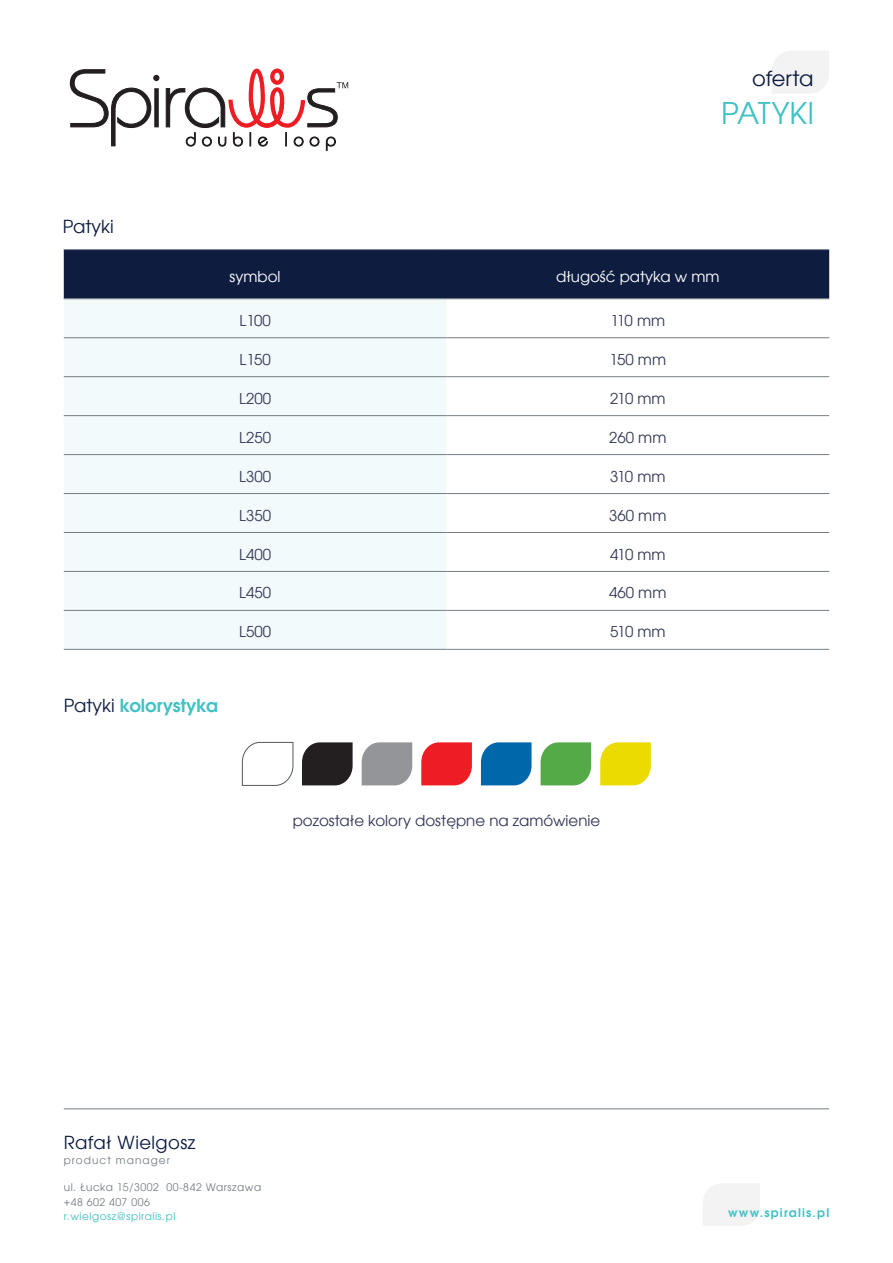
<style>
.page{position:relative;width:893px;height:1263px;background:#fff}
.page>*{position:absolute;margin:0;border:0;box-sizing:border-box;transform-origin:0 0}
.t1{font:30px "URW Gothic L";color:#41c1c4}
.t2{font:21px "URW Gothic L";color:#0e1c40}
.t3{font:18px "URW Gothic L";letter-spacing:.025em;color:#0e1c40}
.t4{font:600 18px "URW Gothic L";color:#41c1c4}
.t5{font:15px "URW Gothic L";color:#343957}
.t6{font:15px "URW Gothic L";color:#fff}
.t7{font:600 12px "URW Gothic L";letter-spacing:.1em;color:#41c1c4}
.t8{font:10.5px/15.6px "URW Gothic L";letter-spacing:.05em;color:#767e85}
.t9{font:10.5px "URW Gothic L";letter-spacing:.05em;color:#41c1c4}
.t10{font:10.5px "URW Gothic L";letter-spacing:.1em;color:#767e85}
.s1{font-weight:400;color:#0e1c40}
</style>
<div class="page">
<div style="left:64px;top:250px;width:765px;height:48px;background:#0e1c40"></div>
<div style="left:64px;top:299px;width:382px;height:350px;background:#f3fafb"></div>
<svg style="left:446px;top:299px;width:383px;height:350px"></svg>
<hr style="left:64px;top:249px;width:382px;height:1px;background:#767e85">
<hr style="left:446px;top:249px;width:383px;height:1px;background:#767e85">
<hr style="left:64px;top:298px;width:382px;height:1px;background:#767e85">
<hr style="left:446px;top:298px;width:383px;height:1px;background:#767e85">
<hr style="left:64px;top:649px;width:382px;height:1px;background:#767e85">
<hr style="left:446px;top:649px;width:383px;height:1px;background:#767e85">
<hr style="left:64px;top:337px;width:382px;height:1px;background:#767e85">
<hr style="left:446px;top:337px;width:383px;height:1px;background:#767e85">
<hr style="left:64px;top:376px;width:382px;height:1px;background:#767e85">
<hr style="left:446px;top:376px;width:383px;height:1px;background:#767e85">
<hr style="left:64px;top:415px;width:382px;height:1px;background:#767e85">
<hr style="left:446px;top:415px;width:383px;height:1px;background:#767e85">
<hr style="left:64px;top:454px;width:382px;height:1px;background:#767e85">
<hr style="left:446px;top:454px;width:383px;height:1px;background:#767e85">
<hr style="left:64px;top:493px;width:382px;height:1px;background:#767e85">
<hr style="left:446px;top:493px;width:383px;height:1px;background:#767e85">
<hr style="left:64px;top:532px;width:382px;height:1px;background:#767e85">
<hr style="left:446px;top:532px;width:383px;height:1px;background:#767e85">
<hr style="left:64px;top:571px;width:382px;height:1px;background:#767e85">
<hr style="left:446px;top:571px;width:383px;height:1px;background:#767e85">
<hr style="left:64px;top:610px;width:382px;height:1px;background:#767e85">
<hr style="left:446px;top:610px;width:383px;height:1px;background:#767e85">
<svg style="left:242px;top:742px;width:51px;height:44px"></svg>
<svg style="left:302px;top:742px;width:51px;height:43px"></svg>
<svg style="left:362px;top:742px;width:50px;height:43px"></svg>
<svg style="left:421px;top:742px;width:51px;height:43px"></svg>
<svg style="left:481px;top:742px;width:51px;height:43px"></svg>
<svg style="left:541px;top:742px;width:50px;height:43px"></svg>
<svg style="left:600px;top:742px;width:51px;height:43px"></svg>
<div style="left:772px;top:51px;width:57px;height:42px;background:#f3f3f3"></div>
<svg style="left:69px;top:68px;width:279px;height:83px"></svg>
<hr style="left:64px;top:1108px;width:765px;height:1px;background:#767e85">
<div style="left:703px;top:1184px;width:57px;height:42px;background:#f3f3f3"></div>
<h2 class="t2" style="left:752px;top:64px;width:63px">oferta</h2>
<h1 class="t1" style="left:721px;top:93px;width:94px">PATYKI</h1>
<p class="t3" style="left:63px;top:215px;width:53px">Patyki</p>
<p class="t6" style="left:230px;top:267px;width:52px">symbol</p>
<p class="t6" style="left:556px;top:267px;width:165px">długość patyka w mm</p>
<p class="t5" style="left:239px;top:311px;width:33px">L100</p>
<p class="t5" style="left:610px;top:311px;width:56px">110 mm</p>
<p class="t5" style="left:240px;top:350px;width:33px">L150</p>
<p class="t5" style="left:610px;top:350px;width:58px">150 mm</p>
<p class="t5" style="left:239px;top:389px;width:33px">L200</p>
<p class="t5" style="left:610px;top:389px;width:57px">210 mm</p>
<p class="t5" style="left:239px;top:427px;width:33px">L250</p>
<p class="t5" style="left:609px;top:427px;width:59px">260 mm</p>
<p class="t5" style="left:239px;top:466px;width:33px">L300</p>
<p class="t5" style="left:610px;top:466px;width:57px">310 mm</p>
<p class="t5" style="left:239px;top:505px;width:33px">L350</p>
<p class="t5" style="left:609px;top:505px;width:59px">360 mm</p>
<p class="t5" style="left:239px;top:544px;width:33px">L400</p>
<p class="t5" style="left:610px;top:544px;width:57px">410 mm</p>
<p class="t5" style="left:239px;top:583px;width:33px">L450</p>
<p class="t5" style="left:609px;top:583px;width:59px">460 mm</p>
<p class="t5" style="left:239px;top:622px;width:33px">L500</p>
<p class="t5" style="left:610px;top:622px;width:57px">510 mm</p>
<p class="t4" style="left:64px;top:693px;width:156px"><span class="s1">Patyki</span> kolorystyka</p>
<p class="t5" style="left:293px;top:811px;width:309px">pozostałe kolory dostępne na zamówienie</p>
<p class="t3" style="left:64px;top:1130px;width:133px">Rafał Wielgosz</p>
<p class="t10" style="left:64px;top:1153px;width:108px">product manager</p>
<p class="t8" style="left:64px;top:1179px;width:199px">ul. Łucka 15/3002 00-842 Warszawa +48 602 407 006</p>
<p class="t9" style="left:64px;top:1210px;width:113px">r.wielgosz@spiralis.pl</p>
<p class="t7" style="left:728px;top:1204px;width:103px">www.spiralis.pl</p>
</div>
